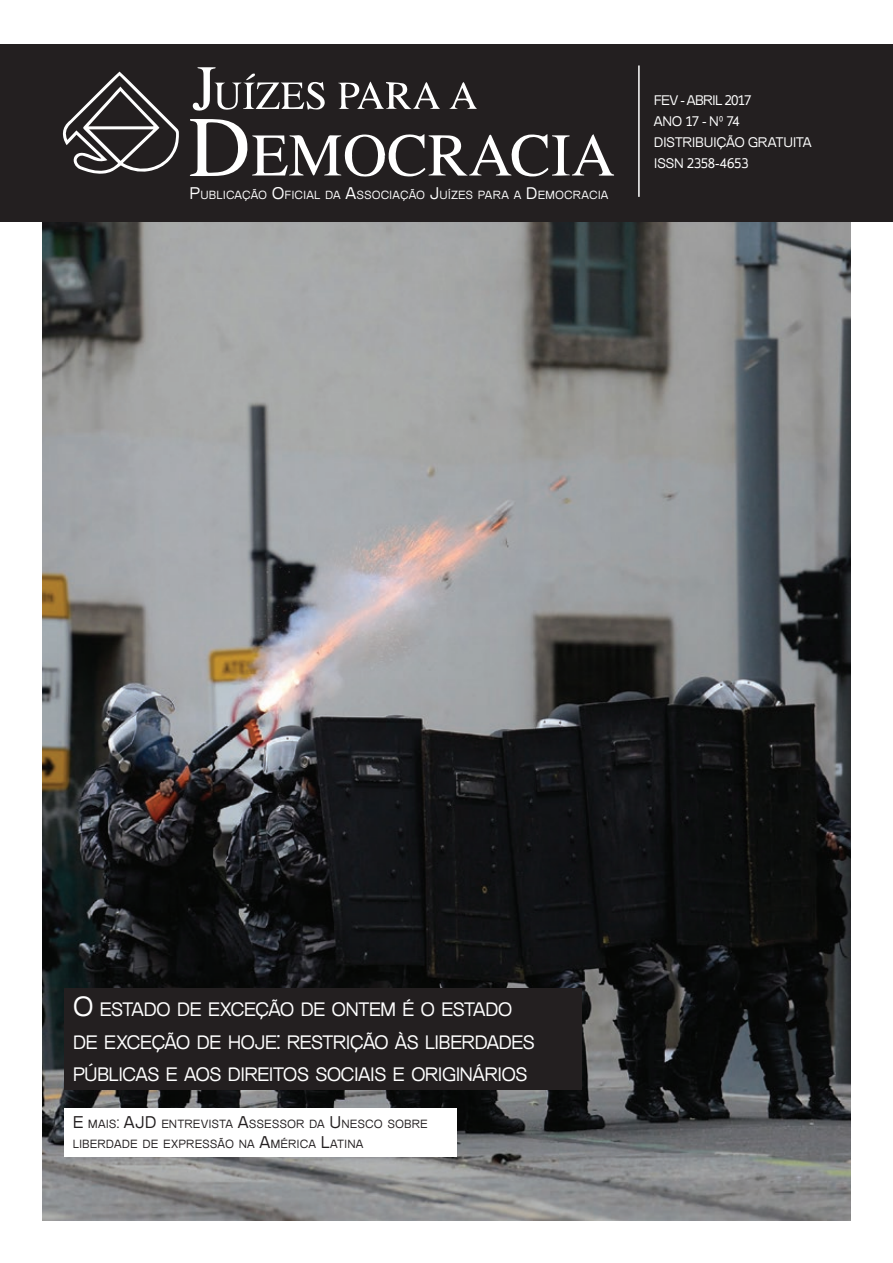
<style>
.page{position:relative;width:893px;height:1263px;background:#fff}
.page>*{position:absolute;margin:0;border:0;box-sizing:border-box;transform-origin:0 0}
.t1{font:18.9px/32.4px "Catriel";letter-spacing:-.055em;color:#fff}
.t2{font:13.5px/21px "Catriel";letter-spacing:-.035em;color:#fff}
.t3{font:11.55px/19.8px "Catriel";color:#231f20}
.t4{font:11.4px "Catriel";color:#fff}
.s1{font-size:16.35px}
.s2{font-style:inherit}
.s3{font-size:27px}
.s4{font-size:16.5px}
</style>
<div class="page">
<img style="left:43px;top:222px;width:807px;height:998px">
<div style="left:0;top:44px;width:893px;height:178px;background:#231f20"></div>
<hr style="left:638px;top:65px;width:2px;height:132px;background:#fff">
<svg style="left:62px;top:72px;width:117px;height:102px"></svg>
<svg style="left:190px;top:119px;width:424px;height:58px"></svg>
<svg style="left:449px;top:82px;width:28px;height:27px"></svg>
<svg style="left:338px;top:81px;width:102px;height:28px"></svg>
<svg style="left:193px;top:67px;width:132px;height:44px"></svg>
<div style="left:64px;top:988px;width:517px;height:101px;background:#231f20"></div>
<div style="left:64px;top:1108px;width:393px;height:49px;background:#fff"></div>
<p class="t4" style="left:190px;top:188px;width:420px"><span class="s1">P</span>UBLICAÇÃO <span class="s1">O</span> FICIAL DA <span class="s1">A</span>SSOCIAÇÃO <span class="s1">J</span>UÍZES PARA A <span class="s1">D</span> EMOCRACIA</p>
<p class="t2" style="left:654px;top:90px;width:159px">FEV - ABRIL 2017<br>ANO 17 - Nº 74<br>DISTRIBUIÇÃO GRATU<span class="s2">ITA<br></span>ISSN 2358-4653</p>
<p class="t1" style="left:73px;top:993px;width:464px"><span class="s3">O</span> ESTADO DE EXCEÇÃO DE ONTEM É O ESTADO<br>DE EXCEÇÃO DE HOJE<span class="s3">:</span> RESTRIÇÃO ÀS LIBERDADES<br>PÚBLICAS E AOS DIREITOS SOCIAIS E ORIGINÁRIOS</p>
<p class="t3" style="left:73px;top:1114px;width:357px"><span class="s4">E</span> MAIS<span class="s4">: AJD</span> ENTREVISTA <span class="s4">A</span>SSESSOR DA <span class="s4">U</span> NESCO SOBRE<br>LIBERDADE DE EXPRESSÃO NA <span class="s4">A</span>MÉRICA <span class="s4">L</span>ATINA</p>
</div>
